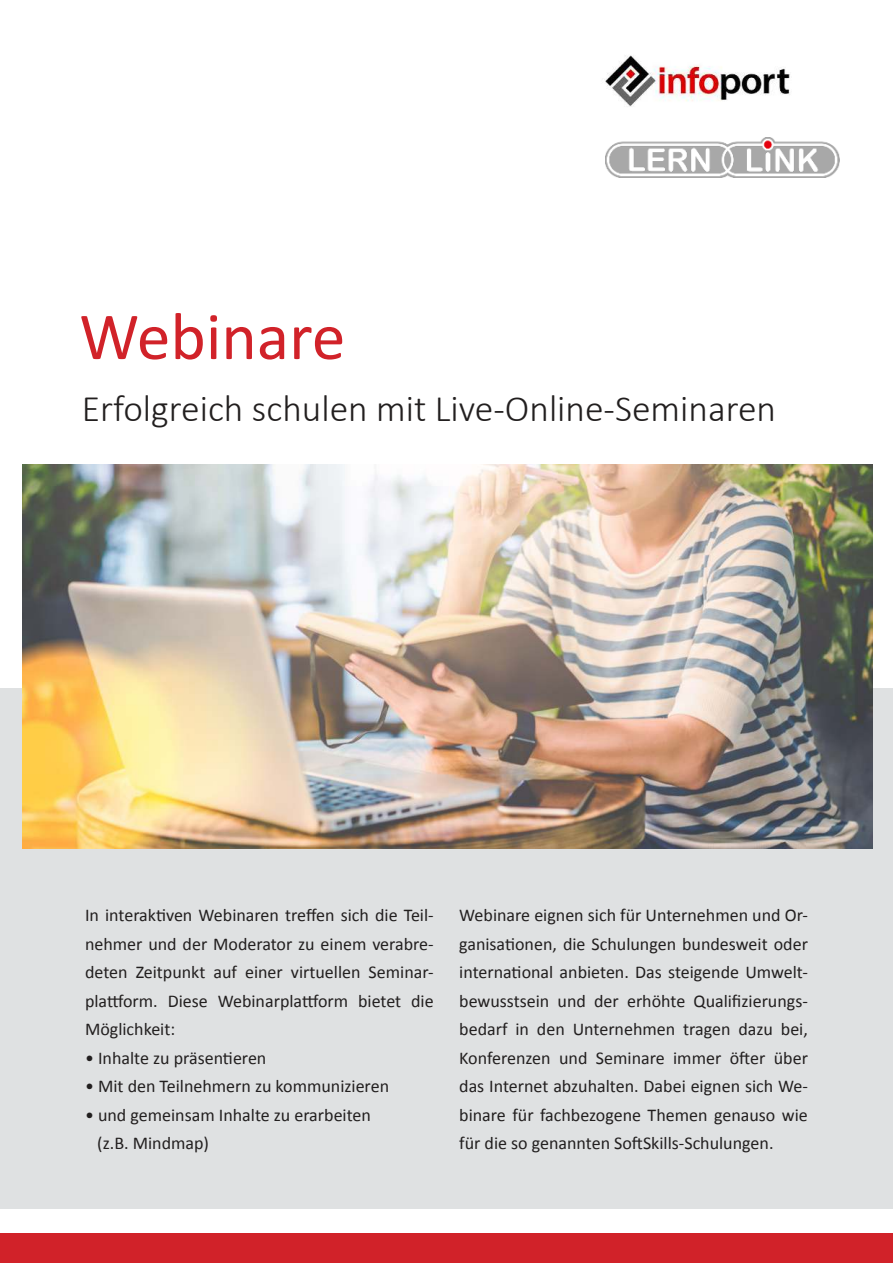
<style>
.page{position:relative;width:893px;height:1263px;background:#fff}
.page>*{position:absolute;margin:0;border:0;box-sizing:border-box;transform-origin:0 0}
.t1{font:67.5px "Calibri";color:#d12229}
.t2{font:300 37.5px "Calibri";color:#221f1f}
.t3{font:18px/28.5px "Calibri";color:#221f1f;text-align:justify}
</style>
<div class="page">
<div style="left:0;top:689px;width:893px;height:520px;background:#dfe1e2"></div>
<img style="left:604px;top:55px;width:186px;height:52px">
<img style="left:605px;top:137px;width:234px;height:40px">
<img style="left:22px;top:465px;width:851px;height:383px">
<div style="left:0;top:1233px;width:893px;height:30px;background:#d12229"></div>
<h1 class="t1" style="left:79px;top:296px;width:268px">Webinare</h1>
<h2 class="t2" style="left:82px;top:396px;width:696px">Erfolgreich schulen mit Live-Online-Seminaren</h2>
<p class="t3" style="left:85px;top:901px;width:350px">In interaktiven Webinaren treffen sich die Teil&shy;nehmer und der Moderator zu einem verabre&shy;deten Zeitpunkt auf einer virtuellen Seminar&shy;plattform. Diese Webinarplattform bietet die Möglichkeit:</p>
<p class="t3" style="left:85px;top:1044px;width:183px">• Inhalte zu präsentieren</p>
<p class="t3" style="left:85px;top:1072px;width:306px">• Mit den Teilnehmern zu kommunizieren</p>
<p class="t3" style="left:97px;top:1101px;width:275px;text-indent:-12px">• und gemeinsam Inhalte zu erarbeiten (z.B. Mindmap)</p>
<p class="t3" style="left:459px;top:901px;width:350px">Webinare eignen sich für Unternehmen und Or&shy;ganisationen, die Schulungen bundesweit oder international anbieten. Das steigende Umwelt&shy;bewusstsein und der erhöhte Qualifizierungs&shy;bedarf in den Unternehmen tragen dazu bei, Konferenzen und Seminare immer öfter über das Internet abzuhalten. Dabei eignen sich We&shy;binare für fachbezogene Themen genauso wie für die so genannten SoftSkills-Schulungen.</p>
</div>
